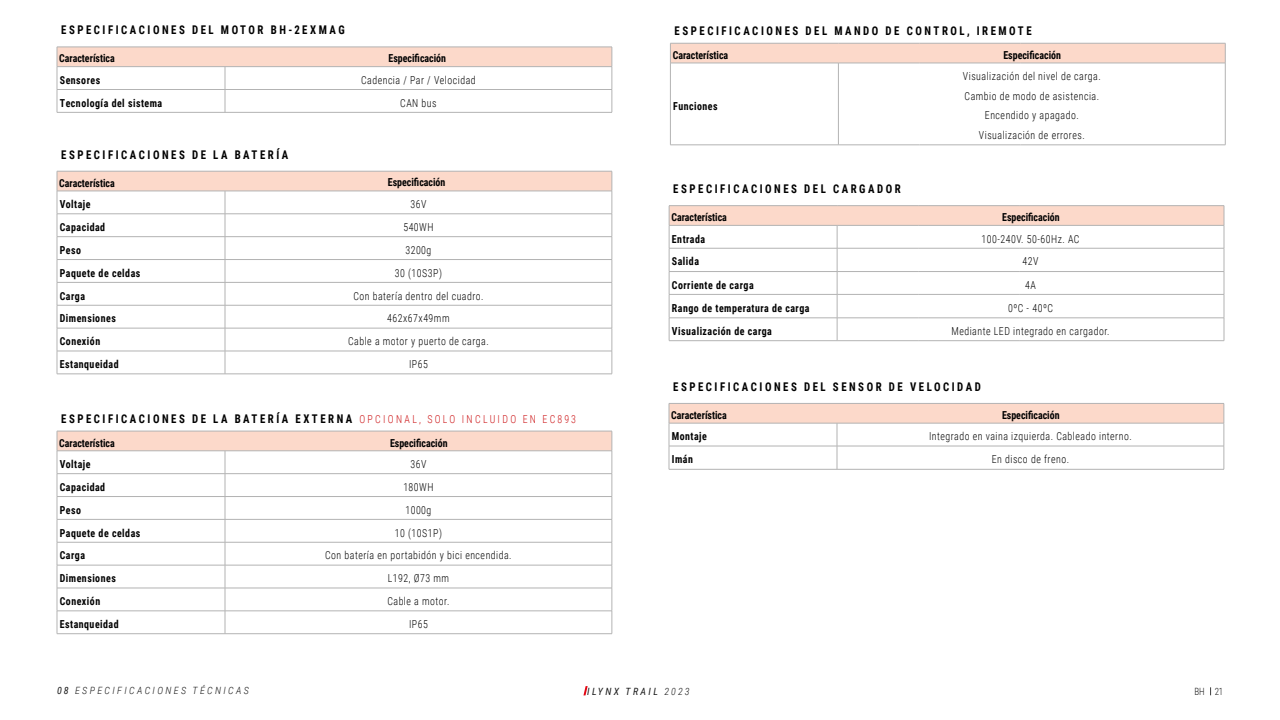
<style>
.page{position:relative;width:1280px;height:720px;background:#fff}
.page>*{position:absolute;margin:0;border:0;box-sizing:border-box;transform-origin:0 0}
.t1{font:700 12px "Roboto Condensed";letter-spacing:.235em;color:#000;scale:.9 1}
.t2{font:300 11px/19.7px "Roboto Condensed";letter-spacing:.05em;color:#000;text-align:center;scale:.9 1}
.t3{font:700 11px "Roboto Condensed";letter-spacing:.05em;color:#000;scale:.9 1}
.t4{font:700 11px "Roboto Condensed";color:#000;scale:.9 1}
.t5{font:italic 300 10px "Roboto Condensed";letter-spacing:.235em;color:#1a1a1a}
.t6{font:italic 10px "Roboto Condensed";letter-spacing:.235em;color:#1a1a1a}
.t7{font:300 10px "Roboto Condensed";color:#1a1a1a;scale:.9 1}
.s1{font-weight:300;font-size:11px;color:#cd1719}
.s2{font-weight:400}
.s3{font-weight:300}
</style>
<div class="page">
<svg style="left:583px;top:686px;width:5px;height:9px"></svg>
<hr style="left:57px;top:112px;width:168px;height:1px;background:#b3b3b3">
<svg style="left:57px;top:47px;width:556px;height:65px"></svg>
<hr style="left:225px;top:112px;width:81px;height:1px;background:#b3b3b3">
<hr style="left:306px;top:112px;width:101px;height:1px;background:#b3b3b3">
<hr style="left:407px;top:112px;width:205px;height:1px;background:#b3b3b3">
<hr style="left:57px;top:374px;width:168px;height:1px;background:#b3b3b3">
<svg style="left:57px;top:171px;width:556px;height:203px"></svg>
<hr style="left:225px;top:374px;width:81px;height:1px;background:#b3b3b3">
<hr style="left:306px;top:374px;width:101px;height:1px;background:#b3b3b3">
<hr style="left:407px;top:374px;width:205px;height:1px;background:#b3b3b3">
<hr style="left:57px;top:634px;width:168px;height:1px;background:#b3b3b3">
<svg style="left:57px;top:431px;width:556px;height:203px"></svg>
<hr style="left:225px;top:634px;width:81px;height:1px;background:#b3b3b3">
<hr style="left:306px;top:634px;width:101px;height:1px;background:#b3b3b3">
<hr style="left:407px;top:634px;width:205px;height:1px;background:#b3b3b3">
<hr style="left:57px;top:431px;width:168px;height:1px;background:#b3b3b3">
<hr style="left:225px;top:431px;width:81px;height:1px;background:#b3b3b3">
<hr style="left:306px;top:431px;width:101px;height:1px;background:#b3b3b3">
<hr style="left:407px;top:431px;width:205px;height:1px;background:#b3b3b3">
<hr style="left:670px;top:63px;width:1px;height:82px;background:#b3b3b3">
<div style="left:670px;top:43px;width:556px;height:20px;background:#fcd9ca"></div>
<hr style="left:670px;top:63px;width:168px;height:1px;background:#b3b3b3">
<hr style="left:670px;top:145px;width:168px;height:1px;background:#b3b3b3">
<hr style="left:838px;top:63px;width:81px;height:1px;background:#b3b3b3">
<hr style="left:838px;top:63px;width:1px;height:82px;background:#b3b3b3">
<hr style="left:919px;top:63px;width:101px;height:1px;background:#b3b3b3">
<hr style="left:1020px;top:63px;width:205px;height:1px;background:#b3b3b3">
<hr style="left:1225px;top:63px;width:1px;height:82px;background:#b3b3b3">
<hr style="left:838px;top:145px;width:81px;height:1px;background:#b3b3b3">
<hr style="left:919px;top:145px;width:101px;height:1px;background:#b3b3b3">
<hr style="left:1020px;top:145px;width:205px;height:1px;background:#b3b3b3">
<hr style="left:670px;top:43px;width:168px;height:1px;background:#b3b3b3">
<hr style="left:838px;top:43px;width:81px;height:1px;background:#b3b3b3">
<hr style="left:919px;top:43px;width:101px;height:1px;background:#b3b3b3">
<hr style="left:1020px;top:43px;width:205px;height:1px;background:#b3b3b3">
<hr style="left:669px;top:205px;width:168px;height:1px;background:#b3b3b3">
<hr style="left:837px;top:205px;width:81px;height:1px;background:#b3b3b3">
<hr style="left:918px;top:205px;width:101px;height:1px;background:#b3b3b3">
<hr style="left:1019px;top:205px;width:205px;height:1px;background:#b3b3b3">
<hr style="left:669px;top:341px;width:168px;height:1px;background:#b3b3b3">
<svg style="left:669px;top:206px;width:556px;height:135px"></svg>
<hr style="left:837px;top:341px;width:81px;height:1px;background:#b3b3b3">
<hr style="left:918px;top:341px;width:101px;height:1px;background:#b3b3b3">
<hr style="left:1019px;top:341px;width:205px;height:1px;background:#b3b3b3">
<hr style="left:669px;top:469px;width:168px;height:1px;background:#b3b3b3">
<svg style="left:669px;top:403px;width:556px;height:66px"></svg>
<hr style="left:837px;top:469px;width:81px;height:1px;background:#b3b3b3">
<hr style="left:918px;top:469px;width:101px;height:1px;background:#b3b3b3">
<hr style="left:1019px;top:469px;width:205px;height:1px;background:#b3b3b3">
<p class="t1" style="left:61px;top:22px;width:317px">ESPECIFICACIONES DEL MOTOR BH-2EXMAG</p>
<p class="t4" style="left:59px;top:51px;width:63px">Característica</p>
<p class="t4" style="left:389px;top:51px;width:65px">Especificación</p>
<p class="t3" style="left:60px;top:72px;width:46px">Sensores</p>
<p class="t2" style="left:361px;top:70px;width:129px">Cadencia / Par / Velocidad</p>
<p class="t3" style="left:60px;top:95px;width:115px">Tecnología del sistema</p>
<p class="t2" style="left:400px;top:93px;width:42px">CAN bus</p>
<p class="t1" style="left:61px;top:146px;width:254px">ESPECIFICACIONES DE LA BATERÍA</p>
<p class="t4" style="left:59px;top:175px;width:63px">Característica</p>
<p class="t4" style="left:388px;top:175px;width:65px">Especificación</p>
<p class="t3" style="left:60px;top:197px;width:36px">Voltaje</p>
<p class="t2" style="left:410px;top:194px;width:19px">36V</p>
<p class="t3" style="left:60px;top:219px;width:52px">Capacidad</p>
<p class="t2" style="left:403px;top:217px;width:35px">540WH</p>
<p class="t3" style="left:60px;top:242px;width:25px">Peso</p>
<p class="t2" style="left:405px;top:240px;width:30px">3200g</p>
<p class="t3" style="left:60px;top:265px;width:91px">Paquete de celdas</p>
<p class="t2" style="left:395px;top:263px;width:54px">30 (10S3P)</p>
<p class="t3" style="left:60px;top:288px;width:30px">Carga</p>
<p class="t2" style="left:353px;top:285px;width:146px">Con batería dentro del cuadro.</p>
<p class="t3" style="left:60px;top:311px;width:64px">Dimensiones</p>
<p class="t2" style="left:387px;top:308px;width:71px">462x67x49mm</p>
<p class="t3" style="left:60px;top:334px;width:46px">Conexión</p>
<p class="t2" style="left:348px;top:331px;width:158px">Cable a motor y puerto de carga.</p>
<p class="t3" style="left:60px;top:357px;width:67px">Estanqueidad</p>
<p class="t2" style="left:409px;top:354px;width:22px">IP65</p>
<p class="t1" style="left:61px;top:410px;width:574px">ESPECIFICACIONES DE LA BATERÍA EXTERNA <span class="s1">OPCIONAL, SOLO INCLUIDO EN EC893</span></p>
<p class="t3" style="left:60px;top:456px;width:36px">Voltaje</p>
<p class="t2" style="left:410px;top:454px;width:19px">36V</p>
<p class="t3" style="left:60px;top:479px;width:52px">Capacidad</p>
<p class="t2" style="left:403px;top:477px;width:35px">180WH</p>
<p class="t3" style="left:60px;top:502px;width:25px">Peso</p>
<p class="t2" style="left:405px;top:500px;width:30px">1000g</p>
<p class="t3" style="left:60px;top:525px;width:91px">Paquete de celdas</p>
<p class="t2" style="left:395px;top:522px;width:54px">10 (10S1P)</p>
<p class="t3" style="left:60px;top:548px;width:30px">Carga</p>
<p class="t2" style="left:325px;top:545px;width:209px">Con batería en portabidón y bici encendida.</p>
<p class="t3" style="left:60px;top:571px;width:64px">Dimensiones</p>
<p class="t2" style="left:388px;top:568px;width:70px">L192, Ø73 mm</p>
<p class="t3" style="left:60px;top:594px;width:46px">Conexión</p>
<p class="t2" style="left:387px;top:591px;width:70px">Cable a motor.</p>
<p class="t3" style="left:60px;top:616px;width:67px">Estanqueidad</p>
<p class="t2" style="left:409px;top:614px;width:22px">IP65</p>
<p class="t4" style="left:59px;top:436px;width:63px">Característica</p>
<p class="t4" style="left:390px;top:435px;width:65px">Especificación</p>
<p class="t1" style="left:675px;top:22px;width:398px">ESPECIFICACIONES DEL MANDO DE CONTROL, IREMOTE</p>
<p class="t4" style="left:673px;top:47px;width:63px">Característica</p>
<p class="t4" style="left:1003px;top:48px;width:65px">Especificación</p>
<p class="t3" style="left:673px;top:98px;width:51px">Funciones</p>
<p class="t1" style="left:673px;top:180px;width:254px">ESPECIFICACIONES DEL CARGADOR</p>
<p class="t2" style="left:963px;top:66px;width:155px">Visualización del nivel de carga.<br>Cambio de modo de asistencia.<br>Encendido y apagado.<br>Visualización de errores.</p>
<p class="t4" style="left:671px;top:209px;width:63px">Característica</p>
<p class="t4" style="left:1002px;top:209px;width:65px">Especificación</p>
<p class="t3" style="left:672px;top:231px;width:38px">Entrada</p>
<p class="t2" style="left:982px;top:228px;width:110px">100-240V. 50-60Hz. AC</p>
<p class="t3" style="left:672px;top:254px;width:32px">Salida</p>
<p class="t2" style="left:1023px;top:251px;width:19px">42V</p>
<p class="t3" style="left:672px;top:277px;width:92px">Corriente de carga</p>
<p class="t2" style="left:1025px;top:275px;width:13px">4A</p>
<p class="t3" style="left:672px;top:300px;width:154px">Rango de temperatura de carga</p>
<p class="t2" style="left:1008px;top:297px;width:51px">0ºC - 40ºC</p>
<p class="t3" style="left:672px;top:323px;width:113px">Visualización de carga</p>
<p class="t2" style="left:952px;top:321px;width:177px">Mediante LED integrado en cargador.</p>
<p class="t1" style="left:673px;top:378px;width:344px">ESPECIFICACIONES DEL SENSOR DE VELOCIDAD</p>
<p class="t4" style="left:671px;top:407px;width:63px">Característica</p>
<p class="t4" style="left:1002px;top:407px;width:65px">Especificación</p>
<p class="t3" style="left:672px;top:429px;width:41px">Montaje</p>
<p class="t2" style="left:929px;top:426px;width:227px">Integrado en vaina izquierda. Cableado interno.</p>
<p class="t3" style="left:672px;top:452px;width:25px">Imán</p>
<p class="t2" style="left:992px;top:449px;width:87px">En disco de freno.</p>
<p class="t5" style="left:57px;top:684px;width:193px"><span class="s2">08</span> ESPECIFICACIONES TÉCNICAS</p>
<p class="t6" style="left:587px;top:685px;width:104px">ILYNX TRAIL <span class="s3">2023</span></p>
<p class="t7" style="left:1194px;top:685px;width:34px">BH 21</p>
</div>
